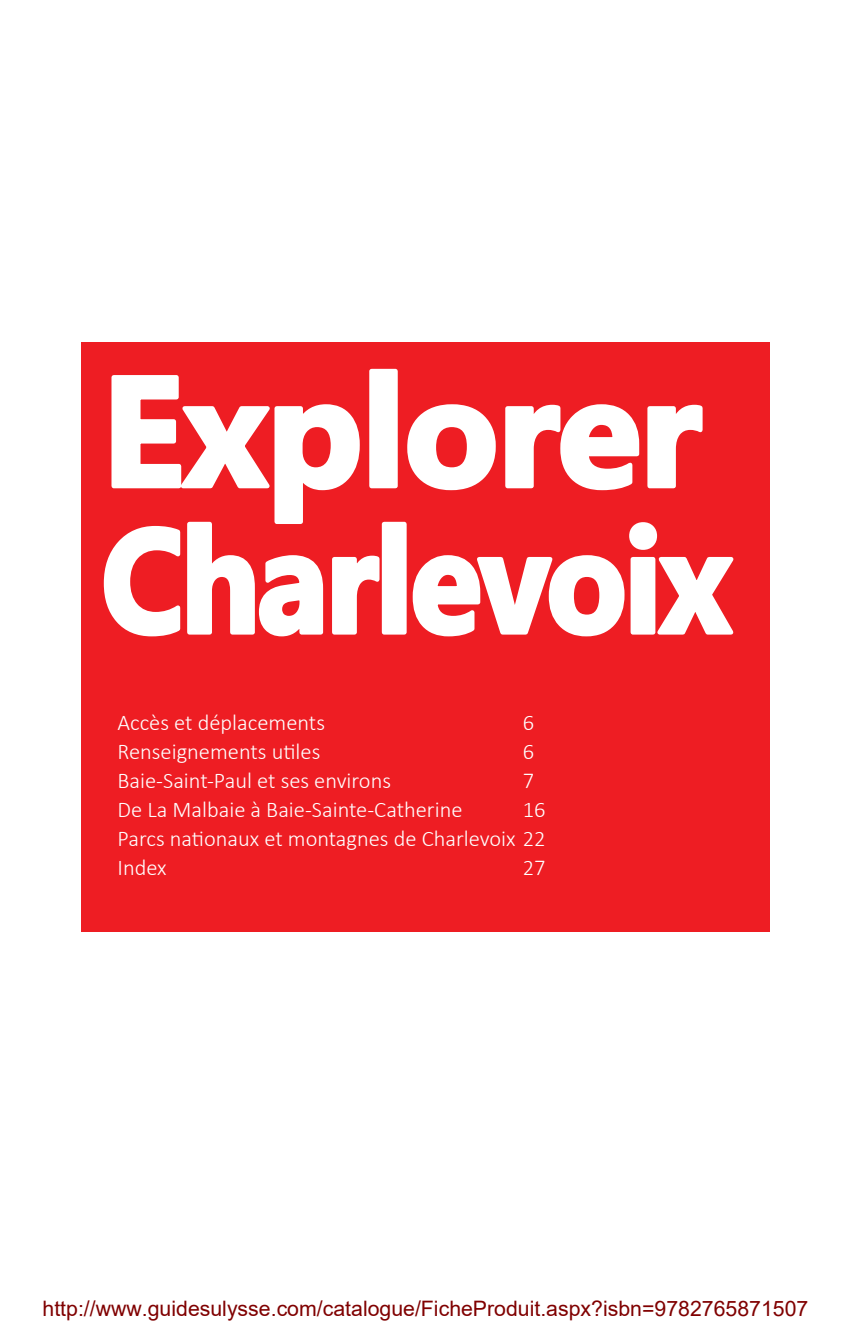
<style>
.page{position:relative;width:851px;height:1337px;background:#fff}
.page>*{position:absolute;margin:0;border:0;box-sizing:border-box;transform-origin:0 0}
.t1{font:700 155.25px "Segoe UI";letter-spacing:-.01em;color:#fff}
.t2{font:700 146.25px "Segoe UI";letter-spacing:-.02em;color:#fff;scale:.9 1}
.t3{font:300 22.5px/29px "Calibri";color:#fff;text-align:justify}
.t4{font:21.38px "Arial";color:#800000}
</style>
<div class="page">
<div style="left:81px;top:342px;width:689px;height:590px;background:#ee1d23"></div>
<div style="left:369px;top:369px;width:29px;height:119px;border:4px solid #fff"></div>
<svg style="left:407px;top:404px;width:296px;height:87px"></svg>
<svg style="left:103px;top:373px;width:280px;height:264px"></svg>
<div style="left:382px;top:522px;width:24px;height:112px;border:4px solid #fff"></div>
<svg style="left:412px;top:522px;width:322px;height:115px"></svg>
<h1 class="t1" style="left:101px;top:284px;width:601px">Explorer</h1>
<h2 class="t2" style="left:101px;top:442px;width:701px">Charlevoix</h2>
<p class="t3" style="left:117px;top:707px;width:209px">Accès et déplacements</p>
<p class="t3" style="left:522px;top:707px;width:13px">6</p>
<p class="t3" style="left:117px;top:736px;width:204px">Renseignements utiles</p>
<p class="t3" style="left:522px;top:736px;width:13px">6</p>
<p class="t3" style="left:117px;top:765px;width:275px">Baie-Saint-Paul et ses environs</p>
<p class="t3" style="left:522px;top:765px;width:13px">7</p>
<p class="t3" style="left:117px;top:794px;width:346px">De La Malbaie à Baie‑Sainte-Catherine</p>
<p class="t3" style="left:117px;top:794px;width:429px;text-indent:405px">16<br>Parcs nationaux et montagnes de Charlevoix 22<br>Index</p>
<p class="t3" style="left:522px;top:852px;width:24px">27</p>
<p class="t4" style="left:43px;top:1294px;width:767px">http://www.guidesulysse.com/catalogue/FicheProduit.aspx?isbn=9782765871507</p>
</div>
